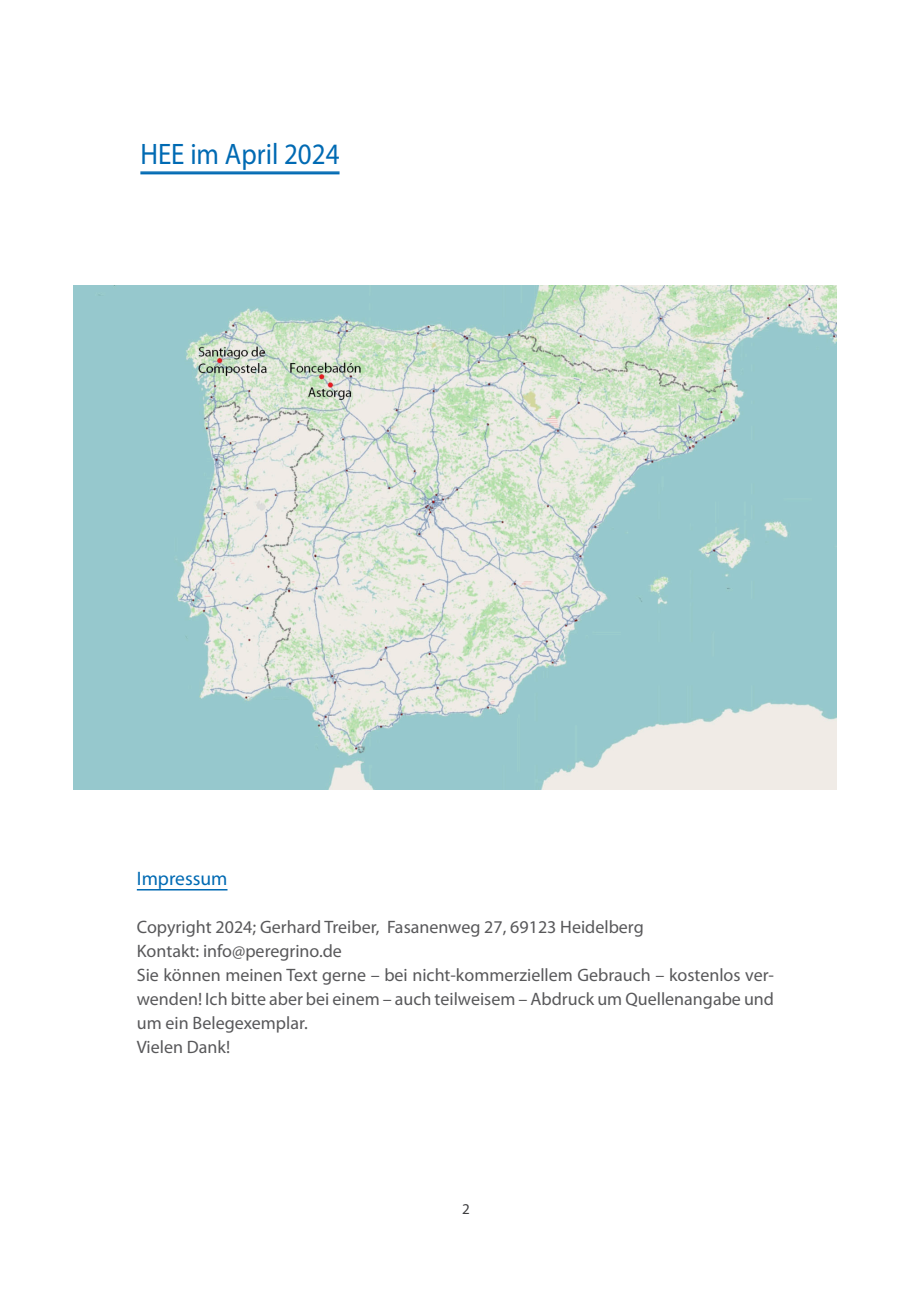
<style>
.page{position:relative;width:919px;height:1289px;background:#fff}
.page>*{position:absolute;margin:0;border:0;box-sizing:border-box;transform-origin:0 0}
.t1{font:29.7px "Myriad Pro";color:#006ab3;scale:.91 1}
.t2{font:19.5px "Myriad Pro";color:#006ab3}
.t3{font:18px/24px "Myriad Pro";color:#58585a}
.t4{font:15px "Myriad Pro";color:#3e3e40}
</style>
<div class="page">
<img style="left:73px;top:285px;width:763px;height:504px">
<hr style="left:137px;top:889px;width:90px;height:1px;background:#006ab3">
<hr style="left:140px;top:171px;width:199px;height:2px;background:#006ab3">
<hr style="left:140px;top:173px;width:199px;height:1px;background:#006ab3">
<h1 class="t1" style="left:140px;top:140px;width:220px">HEE im April 2024</h1>
<p class="t2" style="left:137px;top:868px;width:92px">Impressum</p>
<p class="t3" style="left:137px;top:915px;width:638px">Copyright 2024; Gerhard Treiber, Fasanenweg 27, 69123 Heidelberg<br>Kontakt: info@peregrino.de<br>Sie können meinen Text gerne – bei nicht-kommerziellem Gebrauch – kostenlos ver&shy;wenden! Ich bitte aber bei einem – auch teilweisem – Abdruck um Quellenangabe und um ein Belegexemplar.<br>Vielen Dank!</p>
<p class="t4" style="left:462px;top:1201px;width:9px">2</p>
</div>
